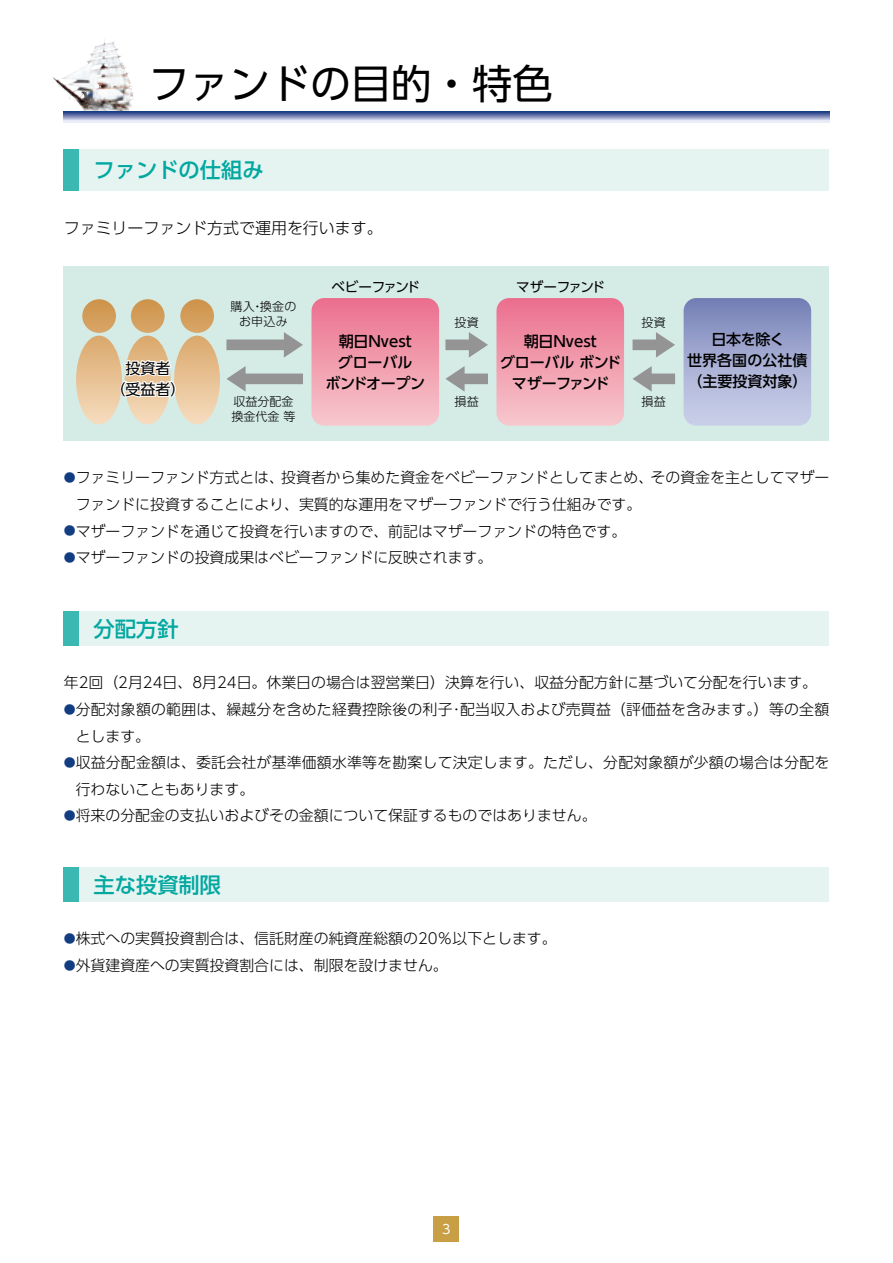
<style>
.page{position:relative;width:893px;height:1263px;background:#fff}
.page>*{position:absolute;margin:0;border:0;box-sizing:border-box;transform-origin:0 0}
.t1{font:40.35px "UD Shin Go Pro";color:#000}
.t2{font:500 21.3px "UD Shin Go Pro";color:#00a8a0}
.t3{font:300 15.9px "UD Shin Go Pro";color:#000}
.t4{font:500 15px/21px "UD Shin Go Pro";letter-spacing:-.01em;color:#000;text-align:center}
.t5{font:15px/21px "UD Shin Go Pro";color:#000;text-align:center}
.t6{font:300 14.85px/26.5px "UD Shin Go Pro";color:#000}
.t7{font:13.5px "UD Shin Go Pro";letter-spacing:-.07em;color:#000}
.t8{font:12.75px "UD Shin Go Pro";color:#fff}
.t9{font:300 12px/15px "UD Shin Go Pro";letter-spacing:.02em;color:#000;text-align:center}
.s1{font-size:11.85px;color:#133d83}
</style>
<div class="page">
<div style="left:434px;top:1216px;width:25px;height:26px;background:#c99f45"></div>
<img style="left:86px;top:43px;width:18px;height:22px">
<svg style="left:64px;top:112px;width:765px;height:10px;background:#8d99c1"></svg>
<div style="left:64px;top:266px;width:765px;height:174px;background:#d5ebe5"></div>
<svg style="left:496px;top:298px;width:128px;height:128px;background:#f09daf"></svg>
<svg style="left:684px;top:298px;width:127px;height:128px;background:#a3acd1"></svg>
<svg style="left:311px;top:298px;width:128px;height:128px;background:#f09daf"></svg>
<svg style="left:445px;top:332px;width:43px;height:26px"></svg>
<svg style="left:445px;top:366px;width:43px;height:26px"></svg>
<svg style="left:226px;top:332px;width:77px;height:26px"></svg>
<svg style="left:226px;top:366px;width:77px;height:26px"></svg>
<svg style="left:633px;top:332px;width:42px;height:26px"></svg>
<svg style="left:633px;top:366px;width:42px;height:26px"></svg>
<svg style="left:82px;top:299px;width:34px;height:34px"></svg>
<svg style="left:131px;top:299px;width:34px;height:34px"></svg>
<svg style="left:180px;top:299px;width:34px;height:34px"></svg>
<svg style="left:76px;top:336px;width:144px;height:88px"></svg>
<div style="left:64px;top:149px;width:765px;height:42px;background:#e5f3f1"></div>
<div style="left:64px;top:149px;width:15px;height:42px;background:#3ab8b1"></div>
<div style="left:64px;top:612px;width:765px;height:34px;background:#e5f3f1"></div>
<div style="left:64px;top:612px;width:15px;height:34px;background:#3ab8b1"></div>
<div style="left:64px;top:867px;width:765px;height:34px;background:#e5f3f1"></div>
<div style="left:64px;top:867px;width:15px;height:34px;background:#3ab8b1"></div>
<h1 class="t1" style="left:149px;top:51px;width:405px">ファンドの目的・特色</h1>
<h2 class="t2" style="left:94px;top:152px;width:172px">ファンドの仕組み</h2>
<p class="t3" style="left:64px;top:216px;width:320px">ファミリーファンド方式で運用を行います。</p>
<p class="t5" style="left:111px;top:357px;width:76px">投資者<br>（受益者）</p>
<p class="t9" style="left:231px;top:298px;width:67px">購入・換金のお申込み</p>
<p class="t7" style="left:332px;top:276px;width:90px">ベビーファンド</p>
<p class="t7" style="left:516px;top:276px;width:90px">マザーファンド</p>
<p class="t9" style="left:454px;top:314px;width:26px">投資</p>
<p class="t9" style="left:642px;top:314px;width:26px">投資</p>
<p class="t4" style="left:326px;top:330px;width:101px">朝日Nvest<br>グローバル<br>ボンドオープン</p>
<p class="t4" style="left:500px;top:330px;width:122px">朝日Nvest<br>グローバル ボンドマザーファンド</p>
<p class="t4" style="left:687px;top:328px;width:122px">日本を除く<br>世界各国の公社債（主要投資対象）</p>
<p class="t9" style="left:234px;top:393px;width:61px">収益分配金</p>
<p class="t9" style="left:454px;top:393px;width:26px">損益</p>
<p class="t9" style="left:232px;top:408px;width:65px">換金代金 等</p>
<p class="t9" style="left:642px;top:393px;width:26px">損益</p>
<p class="t6" style="left:76px;top:464px;width:755px;text-indent:-12px"><span class="s1">●</span>ファミリーファンド方式とは、投資者から集めた資金をベビーファンドとしてまとめ、その資金を主としてマザーファンドに投資することにより、実質的な運用をマザーファンドで行う仕組みです。</p>
<p class="t6" style="left:64px;top:517px;width:564px"><span class="s1">●</span>マザーファンドを通じて投資を行いますので、前記はマザーファンドの特色です。</p>
<p class="t6" style="left:64px;top:544px;width:430px"><span class="s1">●</span>マザーファンドの投資成果はベビーファンドに反映されます。</p>
<h2 class="t2" style="left:94px;top:611px;width:87px">分配方針</h2>
<p class="t6" style="left:64px;top:669px;width:755px">年2回（2月24日、8月24日。休業日の場合は翌営業日）決算を行い、収益分配方針に基づいて分配を行います。</p>
<p class="t6" style="left:76px;top:696px;width:755px;text-indent:-12px"><span class="s1">●</span>分配対象額の範囲は、繰越分を含めた経費控除後の利子･配当収入および売買益（評価益を含みます。）等の全額とします。</p>
<p class="t6" style="left:76px;top:749px;width:755px;text-indent:-12px"><span class="s1">●</span>収益分配金額は、委託会社が基準価額水準等を勘案して決定します。ただし、分配対象額が少額の場合は分配を行わないこともあります。</p>
<p class="t6" style="left:64px;top:802px;width:534px"><span class="s1">●</span>将来の分配金の支払いおよびその金額について保証するものではありません。</p>
<h2 class="t2" style="left:94px;top:867px;width:129px">主な投資制限</h2>
<p class="t6" style="left:64px;top:925px;width:494px"><span class="s1">●</span>株式への実質投資割合は、信託財産の純資産総額の20％以下とします。</p>
<p class="t6" style="left:64px;top:951px;width:385px"><span class="s1">●</span>外貨建資産への実質投資割合には、制限を設けません。</p>
<p class="t8" style="left:442px;top:1219px;width:10px">3</p>
</div>
